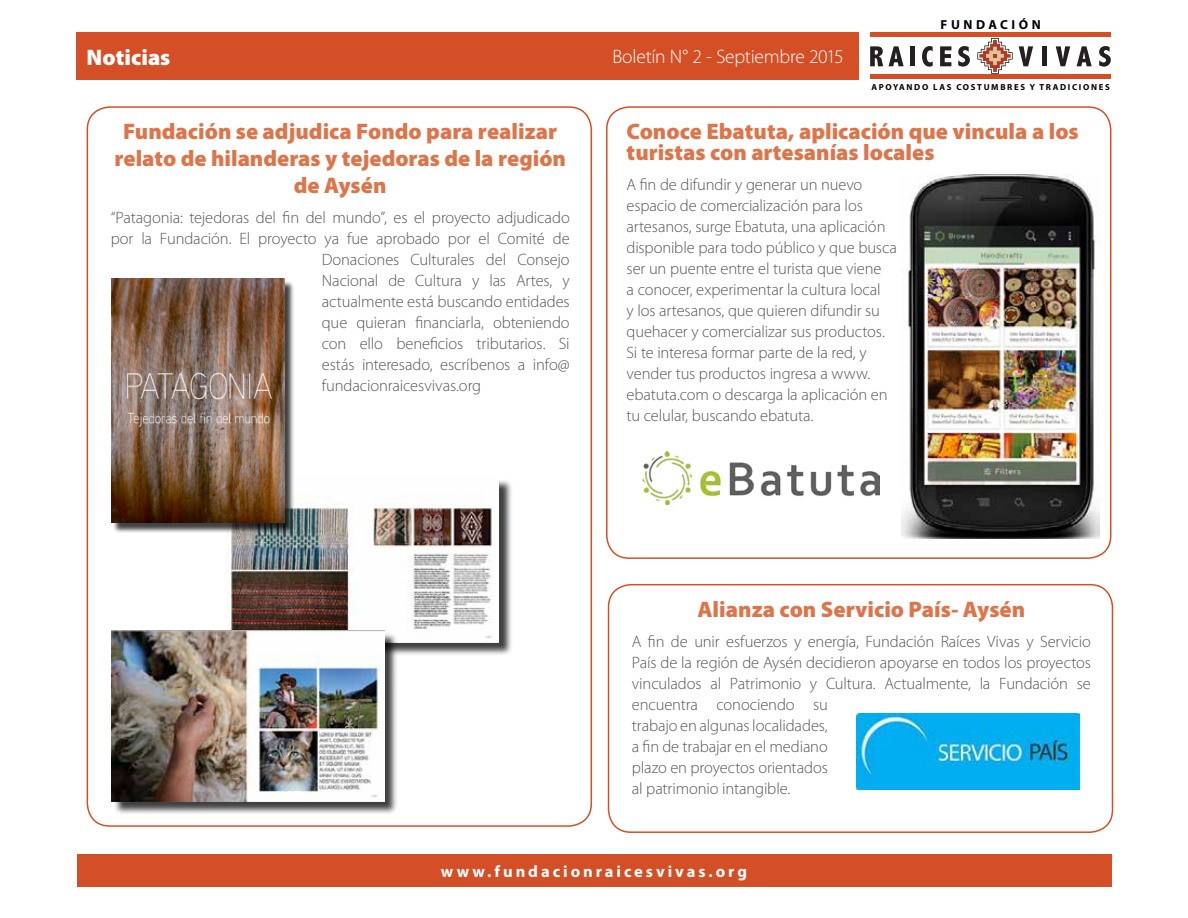
<style>
.page{position:relative;width:1188px;height:918px;background:#fff}
.page>*{position:absolute;margin:0;border:0;box-sizing:border-box;transform-origin:0 0}
.t1{font:900 22.5px/27px "Myriad Pro";color:#de754a;text-align:center}
.t2{font:900 22.5px "Myriad Pro";color:#fff}
.t3{font:300 19.5px "Myriad Pro";letter-spacing:-.015em;color:#fff}
.t4{font:300 16.5px/21px "Myriad Pro";letter-spacing:-.005em;color:#575756}
.t5{font:700 16.5px "Myriad Pro";letter-spacing:.18em;color:#fff}
.t6{font:700 13.05px "Myriad Pro";letter-spacing:.27em;color:#000}
.t7{font:700 8.7px "Myriad Pro";letter-spacing:.19em;color:#000}
</style>
<div class="page">
<div style="left:606px;top:106px;width:505px;height:453px;border:2px solid #d54f26;border-radius:23px"></div>
<div style="left:608px;top:584px;width:505px;height:249px;border:2px solid #d54f26;border-radius:23px"></div>
<div style="left:77px;top:32px;width:782px;height:47px;background:#d54f26"></div>
<div style="left:77px;top:855px;width:1034px;height:32px;background:#d54f26"></div>
<svg style="left:977px;top:38px;width:36px;height:36px"></svg>
<svg style="left:870px;top:46px;width:13px;height:20px"></svg>
<svg style="left:889px;top:46px;width:15px;height:20px"></svg>
<div style="left:910px;top:46px;width:5px;height:20px;background:#241f21"></div>
<svg style="left:922px;top:46px;width:11px;height:21px"></svg>
<svg style="left:940px;top:46px;width:11px;height:20px"></svg>
<svg style="left:958px;top:46px;width:12px;height:21px"></svg>
<svg style="left:1099px;top:46px;width:12px;height:21px"></svg>
<svg style="left:1019px;top:46px;width:14px;height:20px"></svg>
<div style="left:1042px;top:46px;width:5px;height:20px;background:#241f21"></div>
<svg style="left:1056px;top:46px;width:14px;height:20px"></svg>
<svg style="left:1077px;top:46px;width:15px;height:20px"></svg>
<div style="left:870px;top:32px;width:241px;height:5px;background:#d54f26"></div>
<hr style="left:870px;top:75px;width:241px;height:4px;background:#d54f26">
<img style="left:856px;top:714px;width:224px;height:76px">
<img style="left:902px;top:175px;width:198px;height:364px">
<img style="left:643px;top:452px;width:236px;height:53px">
<div style="left:228px;top:479px;width:284px;height:177px;background:#000;opacity:.75"></div>
<img style="left:226px;top:479px;width:273px;height:163px">
<div style="left:114px;top:633px;width:284px;height:183px;background:#000;opacity:.75"></div>
<img style="left:112px;top:631px;width:272px;height:170px">
<div style="left:113px;top:280px;width:181px;height:253px;background:#000;opacity:.75"></div>
<img style="left:111px;top:279px;width:174px;height:244px">
<h1 class="t2" style="left:87px;top:44px;width:85px">Noticias</h1>
<h1 class="t1" style="left:114px;top:119px;width:453px">Fundación se adjudica Fondo para realizar relato de hilanderas y tejedoras de la región de Aysén</h1>
<p class="t4" style="left:111px;top:207px;width:461px">“Patagonia: tejedoras del fin del mundo”, es el proyecto adjudicado</p>
<p class="t4" style="left:111px;top:228px;width:461px">por la Fundación. El proyecto ya fue aprobado por el Comité de</p>
<p class="t4" style="left:322px;top:249px;width:249px">Donaciones Culturales del Consejo</p>
<p class="t4" style="left:322px;top:270px;width:249px">Nacional de Cultura y las Artes, y</p>
<p class="t4" style="left:322px;top:291px;width:249px">actualmente está buscando entidades</p>
<p class="t4" style="left:322px;top:312px;width:249px">que quieran financiarla, obteniendo</p>
<p class="t4" style="left:322px;top:333px;width:249px">con ello beneficios tributarios. Si</p>
<p class="t4" style="left:322px;top:354px;width:249px">estás interesado, escríbenos a info@</p>
<p class="t4" style="left:322px;top:375px;width:161px">fundacionraicesvivas.org</p>
<p class="t3" style="left:613px;top:46px;width:233px">Boletín N° 2 - Septiembre 2015</p>
<p class="t6" style="left:941px;top:17px;width:102px">FUNDACIÓN</p>
<p class="t7" style="left:871px;top:83px;width:240px">APOYANDO LAS COSTUMBRES Y TRADICIONES</p>
<h1 class="t1" style="left:627px;top:122px;width:454px;line-height:21px;text-align:left">Conoce Ebatuta, aplicación que vincula a los turistas con artesanías locales</h1>
<p class="t4" style="left:627px;top:174px;width:272px">A fin de difundir y generar un nuevo espacio de comercialización para los artesanos, surge Ebatuta, una aplicación disponible para todo público y que busca ser un puente entre el turista que viene<br>a conocer, experimentar la cultura local<br>y los artesanos, que quieren difundir su quehacer y comercializar sus productos.<br>Si te interesa formar parte de la red, y vender tus productos ingresa a www. ebatuta.com o descarga la aplicación en tu celular, buscando ebatuta.</p>
<h1 class="t1" style="left:698px;top:596px;width:329px">Alianza con Servicio País- Aysén</h1>
<p class="t4" style="left:632px;top:631px;width:461px">A fin de unir esfuerzos y energía, Fundación Raíces Vivas y Servicio País de la región de Aysén decidieron apoyarse en todos los proyectos vinculados al Patrimonio y Cultura. Actualmente, la Fundación se encuentra conociendo su<br>trabajo en algunas localidades,<br>a fin de trabajar en el mediano<br>plazo en proyectos orientados<br>al patrimonio intangible.</p>
<p class="t5" style="left:441px;top:862px;width:308px">www.fundacionraicesvivas.org</p>
</div>
